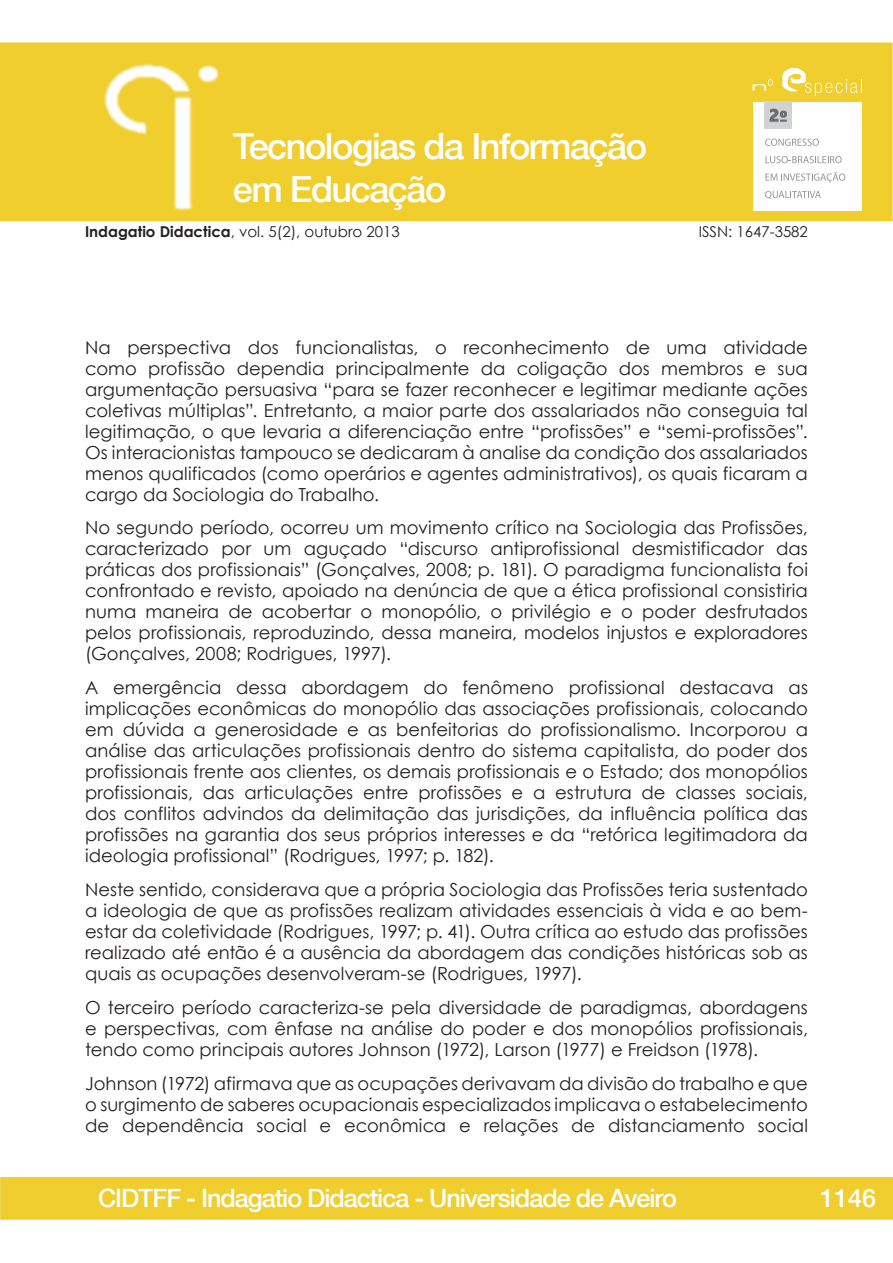
<style>
.page{position:relative;width:893px;height:1263px;background:#fff}
.page>*{position:absolute;margin:0;border:0;box-sizing:border-box;transform-origin:0 0}
.t1{font:500 36px/43.2px "Helvetica Neue LT Com";letter-spacing:-.04em;color:#fff}
.t2{font:500 25.2px "Helvetica Neue LT Com";letter-spacing:-.04em;color:#fff}
.paragrafos{font:18px/21px "Century Gothic";letter-spacing:.005em;color:#231f20;text-align:justify}
.t3{font:15px "Century Gothic";color:#231f20}
.s1{font-weight:700}
</style>
<div class="page">
<div style="left:0;top:43px;width:892px;height:178px;background:#efce2e"></div>
<img style="left:104px;top:64px;width:116px;height:147px">
<svg style="left:0;top:1177px;width:1px;height:43px"></svg>
<div style="left:2px;top:1178px;width:891px;height:41px;background:#efce2e"></div>
<div style="left:1px;top:1177px;width:892px;height:43px;border:2px solid #efce2e"></div>
<svg style="left:782px;top:68px;width:80px;height:28px"></svg>
<svg style="left:753px;top:79px;width:20px;height:12px"></svg>
<div style="left:753px;top:102px;width:108px;height:109px;background:#fff"></div>
<svg style="left:765px;top:139px;width:54px;height:7px"></svg>
<svg style="left:765px;top:156px;width:77px;height:7px"></svg>
<svg style="left:765px;top:172px;width:80px;height:11px"></svg>
<svg style="left:765px;top:191px;width:56px;height:8px"></svg>
<div style="left:765px;top:102px;width:27px;height:27px;background:#d1d2d4"></div>
<svg style="left:769px;top:109px;width:18px;height:13px"></svg>
<h1 class="t1" style="left:233px;top:124px;width:416px">Tecnologias da Informação em Educação</h1>
<p class="t3" style="left:85px;top:221px;width:316px"><span class="s1">Indagatio Didactica</span>, vol. 5(2), outubro 2013</p>
<p class="t3" style="left:699px;top:221px;width:111px">ISSN: 1647-3582</p>
<p class="paragrafos" style="left:85px;top:336px;width:724px">Na perspectiva dos funcionalistas, o reconhecimento de uma atividade como profissão dependia principalmente da coligação dos membros e sua argumentação persuasiva “para se fazer reconhecer e legitimar mediante ações coletivas múltiplas”. Entretanto, a maior parte dos assalariados não conseguia tal legitimação, o que levaria a diferenciação entre “profissões” e “semi-profissões”.<br>Os interacionistas tampouco se dedicaram à analise da condição dos assalariados menos qualificados (como operários e agentes administrativos), os quais ficaram a cargo da Sociologia do Trabalho.</p>
<p class="paragrafos" style="left:85px;top:517px;width:724px">No segundo período, ocorreu um movimento crítico na Sociologia das Profissões, caracterizado por um aguçado “discurso antiprofissional desmistificador das práticas dos profissionais” (Gonçalves, 2008; p. 181). O paradigma funcionalista foi confrontado e revisto, apoiado na denúncia de que a ética profissional consistiria numa maneira de acobertar o monopólio, o privilégio e o poder desfrutados pelos profissionais, reproduzindo, dessa maneira, modelos injustos e exploradores (Gonçalves, 2008; Rodrigues, 1997).</p>
<p class="paragrafos" style="left:85px;top:677px;width:724px">A emergência dessa abordagem do fenômeno profissional destacava as implicações econômicas do monopólio das associações profissionais, colocando em dúvida a generosidade e as benfeitorias do profissionalismo. Incorporou a análise das articulações profissionais dentro do sistema capitalista, do poder dos profissionais frente aos clientes, os demais profissionais e o Estado; dos monopólios profissionais, das articulações entre profissões e a estrutura de classes sociais, dos conflitos advindos da delimitação das jurisdições, da influência política das profissões na garantia dos seus próprios interesses e da “retórica legitimadora da ideologia profissional” (Rodrigues, 1997; p. 182).</p>
<p class="paragrafos" style="left:85px;top:879px;width:724px">Neste sentido, considerava que a própria Sociologia das Profissões teria sustentado a ideologia de que as profissões realizam atividades essenciais à vida e ao bem&shy;estar da coletividade (Rodrigues, 1997; p. 41). Outra crítica ao estudo das profissões realizado até então é a ausência da abordagem das condições históricas sob as quais as ocupações desenvolveram-se (Rodrigues, 1997).</p>
<p class="paragrafos" style="left:85px;top:996px;width:724px">O terceiro período caracteriza-se pela diversidade de paradigmas, abordagens e perspectivas, com ênfase na análise do poder e dos monopólios profissionais, tendo como principais autores Johnson (1972), Larson (1977) e Freidson (1978).</p>
<p class="paragrafos" style="left:85px;top:1072px;width:724px">Johnson (1972) afirmava que as ocupações derivavam da divisão do trabalho e que o surgimento de saberes ocupacionais especializados implicava o estabelecimento de dependência social e econômica e relações de distanciamento social</p>
<h2 class="t2" style="left:98px;top:1183px;width:580px">CIDTFF - Indagatio Didactica - Universidade de Aveiro</h2>
<h2 class="t2" style="left:820px;top:1183px;width:58px">1146</h2>
</div>
